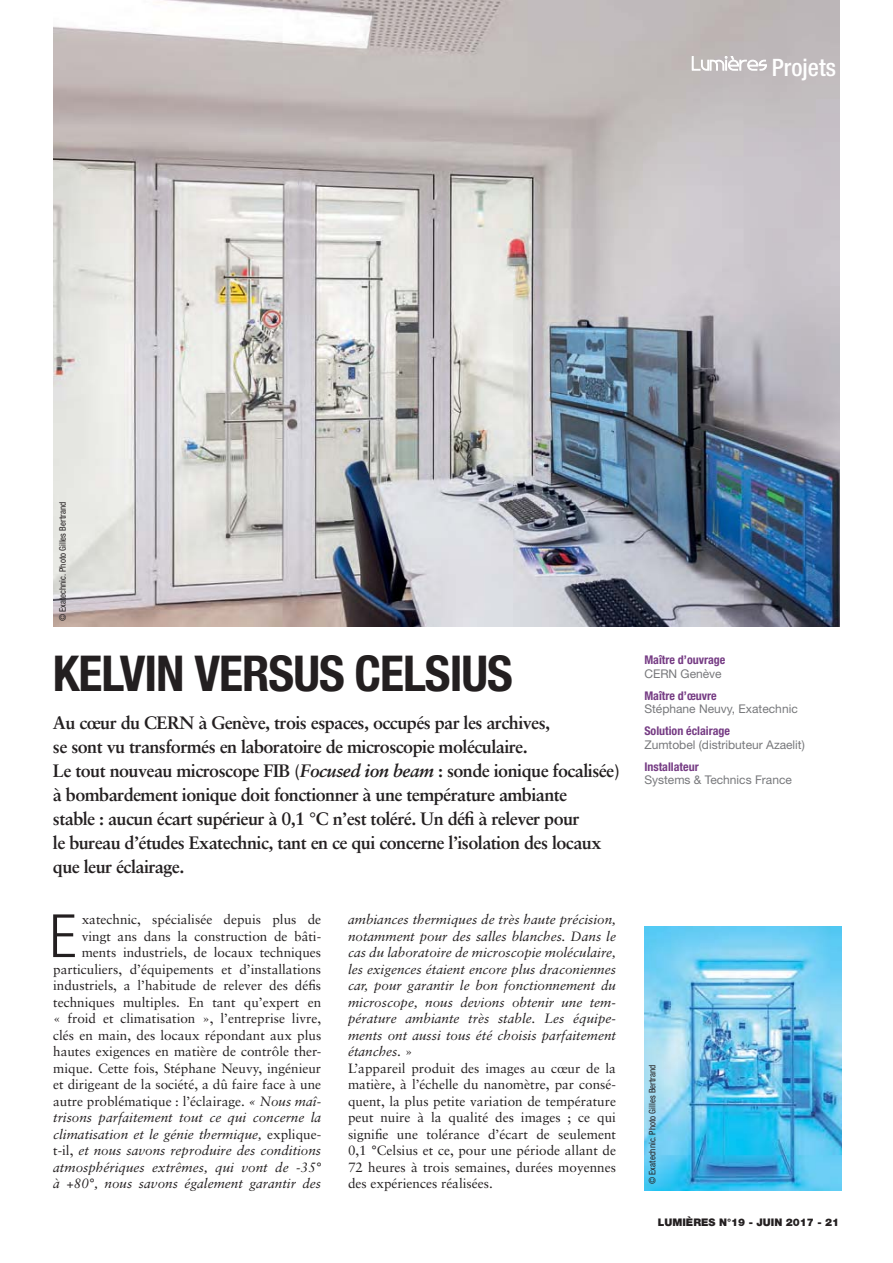
<style>
.page{position:relative;width:893px;height:1263px;background:#fff}
.page>*{position:absolute;margin:0;border:0;box-sizing:border-box;transform-origin:0 0}
.t1{font:300 condensed 59.7px "Helvetica Neue LT Pro";color:#231f20}
.t2{font:700 condensed 49.5px "Helvetica Neue LT Pro";letter-spacing:-.02em;color:#231f20}
.t3{font:700 18px/24px "Sabon";letter-spacing:-.03em;color:#231f20}
.t4{font:13.5px/16.5px "Sabon";color:#231f20;text-align:right}
.t5{font:italic 13.5px/16.5px "Sabon";color:#231f20}
.t6{font:12px "Helvetica Neue LT Pro";color:#77787b}
.t7{font:700 condensed 12px "Helvetica Neue LT Pro";color:#763c84}
.t8{font:900 10.5px "Helvetica Neue LT Pro";color:#231f20}
.t9{font:condensed 9px "Helvetica Neue LT Pro";color:#231f20}
.s1{font-style:italic}
.s2{font-style:normal}
</style>
<div class="page">
<img style="left:54px;top:0;width:785px;height:626px">
<img style="left:644px;top:927px;width:197px;height:263px">
<svg style="left:691px;top:51px;width:76px;height:29px;background:#c9c4c5"></svg>
<p class="t9" style="left:57px;top:621px;width:121px;rotate:-90deg">© Exatechnic. Photo Gilles Bertrand</p>
<h2 class="t2" style="left:53px;top:655px;width:461px">KELVIN VERSUS CELSIUS</h2>
<p class="t3" style="left:53px;top:712px;width:568px">Au cœur du CERN à Genève, trois espaces, occupés par les archives,<br>se sont vu transformés en laboratoire de microscopie moléculaire.<br>Le tout nouveau microscope FIB (<span class="s1">Focused ion beam</span> : sonde ionique focalisée) à bombardement ionique doit fonctionner à une température ambiante<br>stable : aucun écart supérieur à 0,1 °C n’est toléré. Un défi à relever pour<br>le bureau d’études Exatechnic, tant en ce qui concerne l’isolation des locaux que leur éclairage.</p>
<p class="t4" style="left:53px;top:912px;width:269px">xatechnic, spécialisée depuis plus de vingt ans dans la construction de bâti&shy;ments industriels, de locaux techniques particuliers, d’équipements et d’installations industriels, a l’habitude de relever des défis techniques multiples. En tant qu’expert en « froid et climatisation », l’entreprise livre, clés en main, des locaux répondant aux plus hautes exigences en matière de contrôle ther&shy;mique. Cette fois, Stéphane Neuvy, ingénieur et dirigeant de la société, a dû faire face à une autre problématique : l’éclairage. <span class="s1">« Nous maî&shy;trisons parfaitement tout ce qui concerne la climatisation et le génie thermique,</span> explique&shy;t-il, <span class="s1">et nous savons reproduire des conditions atmosphériques extrêmes, qui vont de -35° à +80°, nous savons également garantir des</span></p>
<h1 class="t1" style="left:50px;top:902px;width:28px">E</h1>
<p class="t5" style="left:348px;top:912px;width:269px">ambiances thermiques de très haute précision, notamment pour des salles blanches. Dans le cas du laboratoire de microscopie moléculaire, les exigences étaient encore plus draconiennes car, pour garantir le bon fonctionnement du microscope, nous devions obtenir une tem&shy;pérature ambiante très stable. Les équipe&shy;ments ont aussi tous été choisis parfaitement étanches. <span class="s2">»<br>L’appareil produit des images au cœur de la matière, à l’échelle du nanomètre, par consé&shy;quent, la plus petite variation de température peut nuire à la qualité des images ; ce qui signifie une tolérance d’écart de seulement 0,1 °Celsius et ce, pour une période allant de 72 heures à trois semaines, durées moyennes des expériences réalisées.</span></p>
<p class="t7" style="left:644px;top:655px;width:83px">Maître d’ouvrage</p>
<p class="t6" style="left:644px;top:666px;width:79px">CERN Genève</p>
<p class="t7" style="left:644px;top:691px;width:74px">Maître d’œuvre</p>
<p class="t6" style="left:644px;top:702px;width:155px">Stéphane Neuvy, Exatechnic</p>
<p class="t7" style="left:644px;top:727px;width:87px">Solution éclairage</p>
<p class="t6" style="left:644px;top:737px;width:162px">Zumtobel (distributeur Azaelit)</p>
<p class="t7" style="left:644px;top:762px;width:56px">Installateur</p>
<p class="t6" style="left:644px;top:773px;width:149px">Systems &amp; Technics France</p>
<p class="t9" style="left:647px;top:1184px;width:121px;rotate:-90deg">© Exatechnic. Photo Gilles Bertrand</p>
<p class="t8" style="left:658px;top:1216px;width:183px">LUMIÈRES N°19 - JUIN 2017 - 21</p>
</div>
